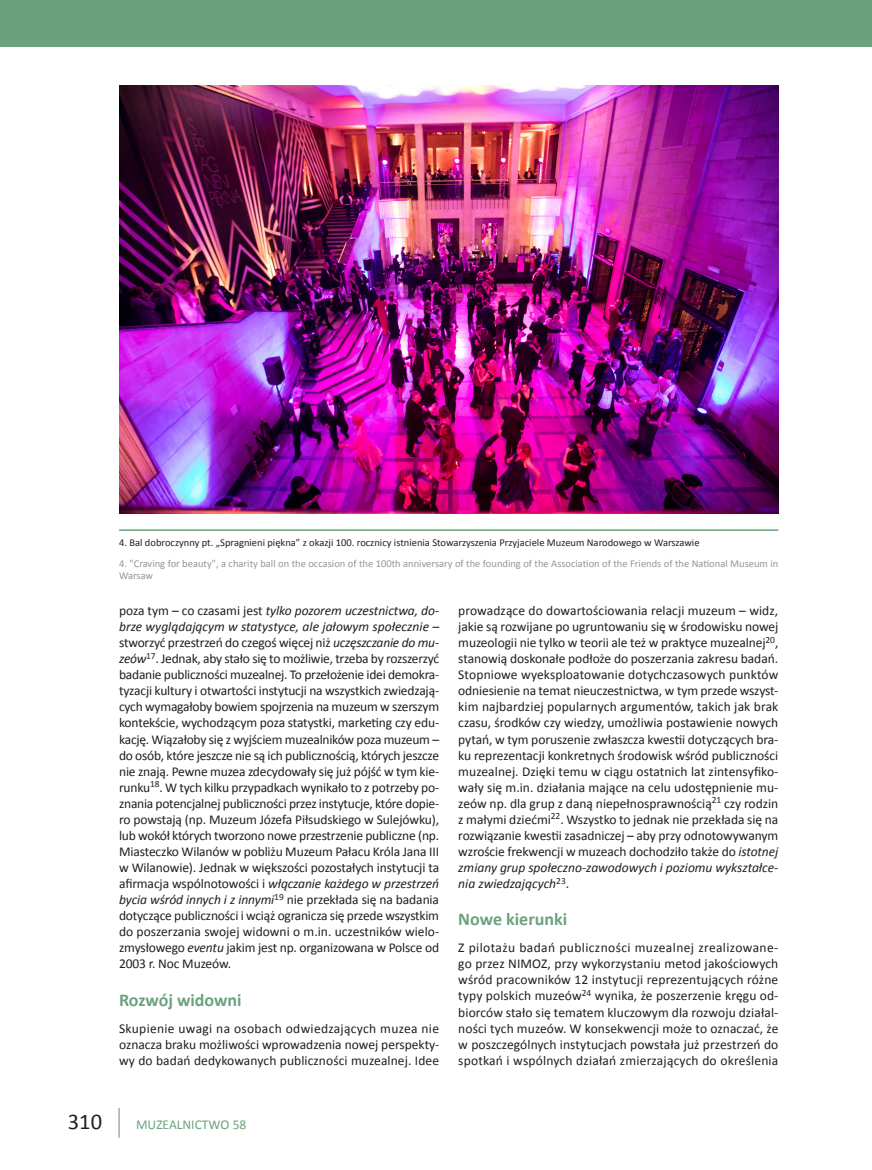
<style>
.page{position:relative;width:872px;height:1170px;background:#fff}
.page>*{position:absolute;margin:0;border:0;box-sizing:border-box;transform-origin:0 0}
.t1{font:22.5px "Calibri";color:#231f20}
.SRODTYTUL{font:700 18px "Calibri";color:#6ba27e}
.BODY_TEXT{font:13.5px/16px "Calibri";letter-spacing:-.005em;color:#221e1f;text-align:justify}
.t2{font:13.5px "Calibri";color:#6ba27e}
.podpis_ilustracje_an{font:10.5px/12.6px "Calibri";color:#939598}
.podpis_ilustracja_po{font:10.5px "Calibri";color:#231f20}
.s1{font-style:italic}
</style>
<div class="page">
<hr style="left:118px;top:1107px;width:2px;height:30px;background:#a8a9ad">
<div style="left:0;top:0;width:872px;height:47px;background:#6ba27e"></div>
<img style="left:119px;top:85px;width:659px;height:429px">
<hr style="left:119px;top:529px;width:659px;height:2px;background:#6ba27e">
<p class="podpis_ilustracja_po" style="left:119px;top:535px;width:582px">4. Bal dobroczynny pt. „Spragnieni piękna” z okazji 100. rocznicy istnienia Stowarzyszenia Przyjaciele Muzeum Narodowego w Warszawie</p>
<p class="podpis_ilustracje_an" style="left:119px;top:556px;width:661px">4. "Craving for beauty", a charity ball on the occasion of the 100th anniversary of the founding of the Association of the Friends of the National Museum in<br>Warsaw</p>
<p class="BODY_TEXT" style="left:119px;top:602px;width:321px">poza tym – co czasami jest <span class="s1">tylko pozorem uczestnictwa, do&shy;brze wyglądającym w statystyce, ale jałowym społecznie – </span>stworzyć przestrzeń do czegoś więcej niż <span class="s1">uczęszczanie do mu&shy;zeów</span><sup>17</sup>. Jednak, aby stało się to możliwie, trzeba by rozszerzyć badanie publiczności muzealnej. To przełożenie idei demokra&shy;tyzacji kultury i otwartości instytucji na wszystkich zwiedzają&shy;cych wymagałoby bowiem spojrzenia na muzeum w szerszym kontekście, wychodzącym poza statystki, marketing czy edu&shy;kację. Wiązałoby się z wyjściem muzealników poza muzeum – do osób, które jeszcze nie są ich publicznością, których jeszcze nie znają. Pewne muzea zdecydowały się już pójść w tym kie&shy;runku<sup>18</sup>. W tych kilku przypadkach wynikało to z potrzeby po&shy;znania potencjalnej publiczności przez instytucje, które dopie&shy;ro powstają (np. Muzeum Józefa Piłsudskiego w Sulejówku), lub wokół których tworzono nowe przestrzenie publiczne (np.<br>Miasteczko Wilanów w pobliżu Muzeum Pałacu Króla Jana III w Wilanowie). Jednak w większości pozostałych instytucji ta afirmacja wspólnotowości i <span class="s1">włączanie każdego w przestrzeń bycia wśród innych i z innymi</span><sup>19</sup> nie przekłada się na badania dotyczące publiczności i wciąż ogranicza się przede wszystkim do poszerzania swojej widowni o m.in. uczestników wielo&shy;zmysłowego <span class="s1">eventu</span> jakim jest np. organizowana w Polsce od 2003 r. Noc Muzeów.</p>
<p class="SRODTYTUL" style="left:119px;top:988px;width:124px">Rozwój widowni</p>
<p class="BODY_TEXT" style="left:119px;top:1019px;width:321px">Skupienie uwagi na osobach odwiedzających muzea nie oznacza braku możliwości wprowadzenia nowej perspekty&shy;wy do badań dedykowanych publiczności muzealnej. Idee</p>
<p class="BODY_TEXT" style="left:458px;top:602px;width:321px">prowadzące do dowartościowania relacji muzeum – widz, jakie są rozwijane po ugruntowaniu się w środowisku nowej muzeologii nie tylko w teorii ale też w praktyce muzealnej<sup>20</sup>, stanowią doskonałe podłoże do poszerzania zakresu badań.<br>Stopniowe wyeksploatowanie dotychczasowych punktów odniesienie na temat nieuczestnictwa, w tym przede wszyst&shy;kim najbardziej popularnych argumentów, takich jak brak czasu, środków czy wiedzy, umożliwia postawienie nowych pytań, w tym poruszenie zwłaszcza kwestii dotyczących bra&shy;ku reprezentacji konkretnych środowisk wśród publiczności muzealnej. Dzięki temu w ciągu ostatnich lat zintensyfiko&shy;wały się m.in. działania mające na celu udostępnienie mu&shy;zeów np. dla grup z daną niepełnosprawnością<sup>21</sup> czy rodzin z małymi dziećmi<sup>22</sup>. Wszystko to jednak nie przekłada się na rozwiązanie kwestii zasadniczej – aby przy odnotowywanym wzroście frekwencji w muzeach dochodziło także do <span class="s1">istotnej zmiany grup społeczno-zawodowych i poziomu wykształce&shy;nia zwiedzających</span><sup>23</sup>.</p>
<p class="SRODTYTUL" style="left:458px;top:907px;width:110px">Nowe kierunki</p>
<p class="BODY_TEXT" style="left:458px;top:939px;width:321px">Z pilotażu badań publiczności muzealnej zrealizowane&shy;go przez NIMOZ, przy wykorzystaniu metod jakościowych wśród pracowników 12 instytucji reprezentujących różne typy polskich muzeów<sup>24</sup> wynika, że poszerzenie kręgu od&shy;biorców stało się tematem kluczowym dla rozwoju działal&shy;ności tych muzeów. W konsekwencji może to oznaczać, że w poszczególnych instytucjach powstała już przestrzeń do spotkań i wspólnych działań zmierzających do określenia</p>
<h1 class="t1" style="left:68px;top:1107px;width:36px">310</h1>
<p class="t2" style="left:136px;top:1116px;width:112px">MUZEALNICTWO 58</p>
</div>
